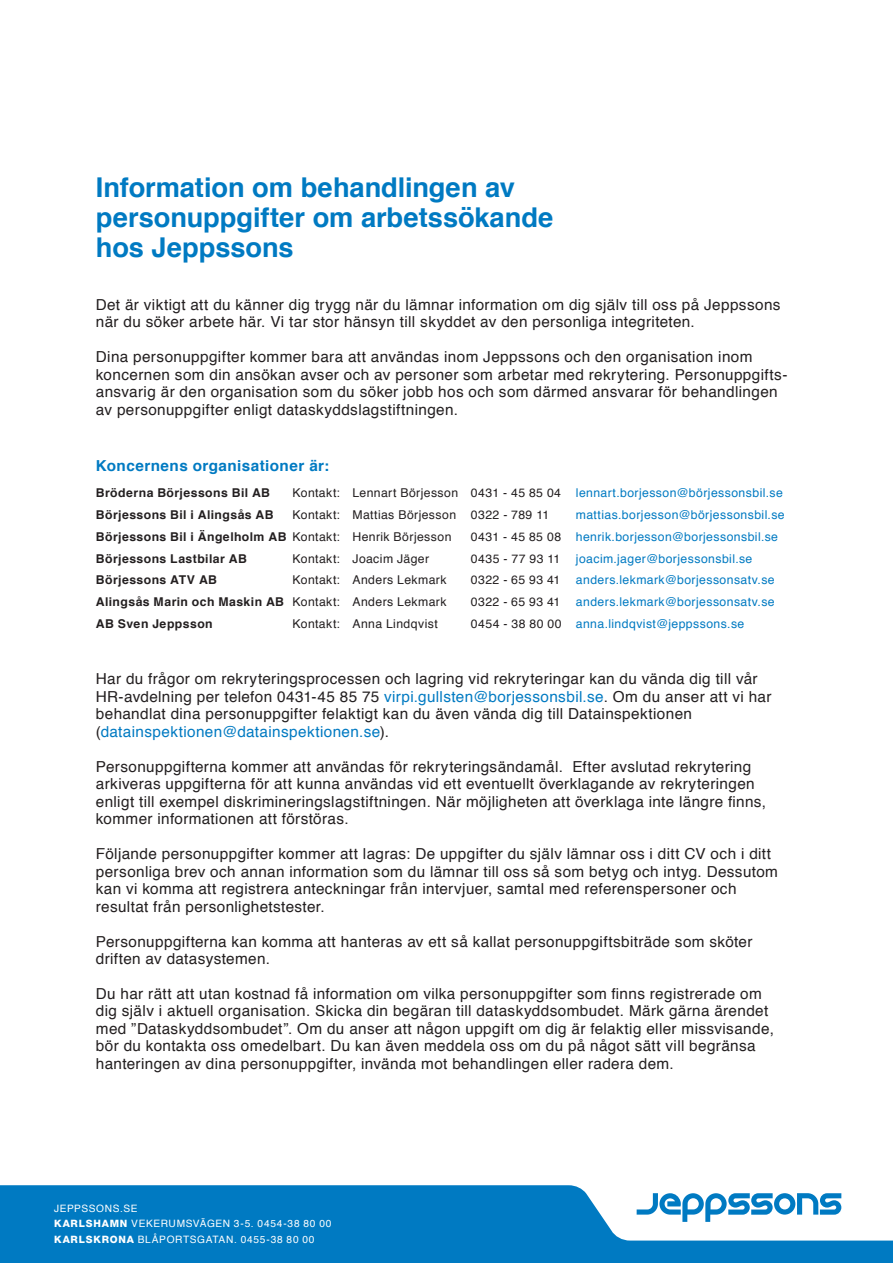
<style>
.page{position:relative;width:893px;height:1263px;background:#fff}
.page>*{position:absolute;margin:0;border:0;box-sizing:border-box;transform-origin:0 0}
.t1{font:700 27.3px/30.3px "Helvetica";letter-spacing:-.005em;color:#007ac2}
.t2{font:15.15px/17.4px "Helvetica";letter-spacing:.025em;color:#231f20}
.t3{font:700 15.15px "Helvetica";letter-spacing:.025em;color:#007ac2}
.t4{font:12.15px "Helvetica";letter-spacing:.035em;color:#007ac2}
.t5{font:12.15px "Helvetica";letter-spacing:.035em;color:#231f20}
.t6{font:700 12.15px "Helvetica";letter-spacing:.035em;color:#231f20}
.t7{font:10.2px/15.8px "Helvetica";letter-spacing:.065em;color:#fff}
.s1{color:#007ac2}
.s2{font-weight:400}
.s3{color:#231f20}
.s4{font-family:"Helvetica Neue";font-weight:800}
</style>
<div class="page">
<svg style="left:0;top:1185px;width:893px;height:78px;fill:#007ac2"></svg>
<p class="t1" style="left:96px;top:172px;width:459px">Information om behandlingen av personuppgifter om arbetssökande hos Jeppssons</p>
<p class="t2" style="left:96px;top:296px;width:686px">Det är viktigt att du känner dig trygg när du lämnar information om dig själv till oss på Jeppssons när du söker arbete här. Vi tar stor hänsyn till skyddet av den personliga integriteten.</p>
<p class="t2" style="left:96px;top:349px;width:693px">Dina personuppgifter kommer bara att användas inom Jeppssons och den organisation inom koncernen som din ansökan avser och av personer som arbetar med rekrytering. Personuppgifts&shy;ansvarig är den organisation som du söker jobb hos och som därmed ansvarar för behandlingen av personuppgifter enligt dataskyddslagstiftningen.</p>
<p class="t3" style="left:96px;top:454px;width:235px">Koncernens organisationer är:</p>
<p class="t6" style="left:96px;top:483px;width:176px">Bröderna Börjessons Bil AB</p>
<p class="t5" style="left:292px;top:484px;width:492px">Kontakt: Lennart Börjesson 0431 - 45 85 04 <span class="s1">lennart.borjesson@börjessonsbil.se</span></p>
<p class="t6" style="left:96px;top:505px;width:179px">Börjessons Bil i Alingsås AB</p>
<p class="t5" style="left:292px;top:505px;width:258px">Kontakt: Mattias Börjesson 0322 - 789 11</p>
<p class="t4" style="left:576px;top:505px;width:210px">mattias.borjesson@börjessonsbil.se</p>
<p class="t6" style="left:96px;top:527px;width:357px">Börjessons Bil i Ängelholm AB <span class="s2">Kontakt: Henrik Börjesson</span></p>
<p class="t4" style="left:471px;top:527px;width:309px"><span class="s3">0431 - 45 85 08</span> henrik.borjesson@borjessonsbil.se</p>
<p class="t6" style="left:96px;top:548px;width:152px">Börjessons Lastbilar AB</p>
<p class="t5" style="left:292px;top:549px;width:138px">Kontakt: Joacim Jäger</p>
<p class="t5" style="left:471px;top:549px;width:91px">0435 - 77 93 11</p>
<p class="t4" style="left:576px;top:549px;width:178px">joacim.jager@borjessonsbil.se</p>
<p class="t6" style="left:96px;top:570px;width:123px">Börjessons ATV AB</p>
<p class="t5" style="left:292px;top:571px;width:156px">Kontakt: Anders Lekmark</p>
<p class="t5" style="left:471px;top:571px;width:91px">0322 - 65 93 41</p>
<p class="t4" style="left:576px;top:571px;width:200px">anders.lekmark@borjessonsatv.se</p>
<p class="t6" style="left:96px;top:592px;width:352px">Alingsås Marin och Maskin AB <span class="s2">Kontakt: Anders Lekmark</span></p>
<p class="t5" style="left:471px;top:592px;width:91px">0322 - 65 93 41</p>
<p class="t4" style="left:576px;top:592px;width:200px">anders.lekmark@borjessonsatv.se</p>
<p class="t6" style="left:96px;top:614px;width:118px">AB Sven Jeppsson</p>
<p class="t5" style="left:292px;top:614px;width:147px">Kontakt: Anna Lindqvist</p>
<p class="t4" style="left:471px;top:614px;width:275px"><span class="s3">0454 - 38 80 00</span> anna.lindqvist@jeppssons.se</p>
<p class="t2" style="left:96px;top:671px;width:677px">Har du frågor om rekryteringsprocessen och lagring vid rekryteringar kan du vända dig till vår HR-avdelning per telefon 0431-45 85 75 <span class="s1">virpi.gullsten@borjessonsbil.se</span>. Om du anser att vi har behandlat dina personuppgifter felaktigt kan du även vända dig till Datainspektionen (<span class="s1">datainspektionen@datainspektionen.se</span>).</p>
<p class="t2" style="left:96px;top:758px;width:672px">Personuppgifterna kommer att användas för rekryteringsändamål. Efter avslutad rekrytering arkiveras uppgifterna för att kunna användas vid ett eventuellt överklagande av rekryteringen enligt till exempel diskrimineringslagstiftningen. När möjligheten att överklaga inte längre finns, kommer informationen att förstöras.</p>
<p class="t2" style="left:96px;top:845px;width:683px">Följande personuppgifter kommer att lagras: De uppgifter du själv lämnar oss i ditt CV och i ditt personliga brev och annan information som du lämnar till oss så som betyg och intyg. Dessutom kan vi komma att registrera anteckningar från intervjuer, samtal med referenspersoner och resultat från personlighetstester.</p>
<p class="t2" style="left:96px;top:933px;width:658px">Personuppgifterna kan komma att hanteras av ett så kallat personuppgiftsbiträde som sköter driften av datasystemen.</p>
<p class="t2" style="left:96px;top:985px;width:679px">Du har rätt att utan kostnad få information om vilka personuppgifter som finns registrerade om dig själv i aktuell organisation. Skicka din begäran till dataskyddsombudet. Märk gärna ärendet med ”Dataskyddsombudet”. Om du anser att någon uppgift om dig är felaktig eller missvisande, bör du kontakta oss omedelbart. Du kan även meddela oss om du på något sätt vill begränsa hanteringen av dina personuppgifter, invända mot behandlingen eller radera dem.</p>
<p class="t7" style="left:54px;top:1200px;width:279px">JEPPSSONS.SE<br><span class="s4">KARLSHAMN</span> VEKERUMSVÄGEN 3-5. 0454-38 80 00</p>
<p class="t7" style="left:54px;top:1232px;width:262px"><span class="s4">KARLSKRONA</span> BLÅPORTSGATAN. 0455-38 80 00</p>
</div>
